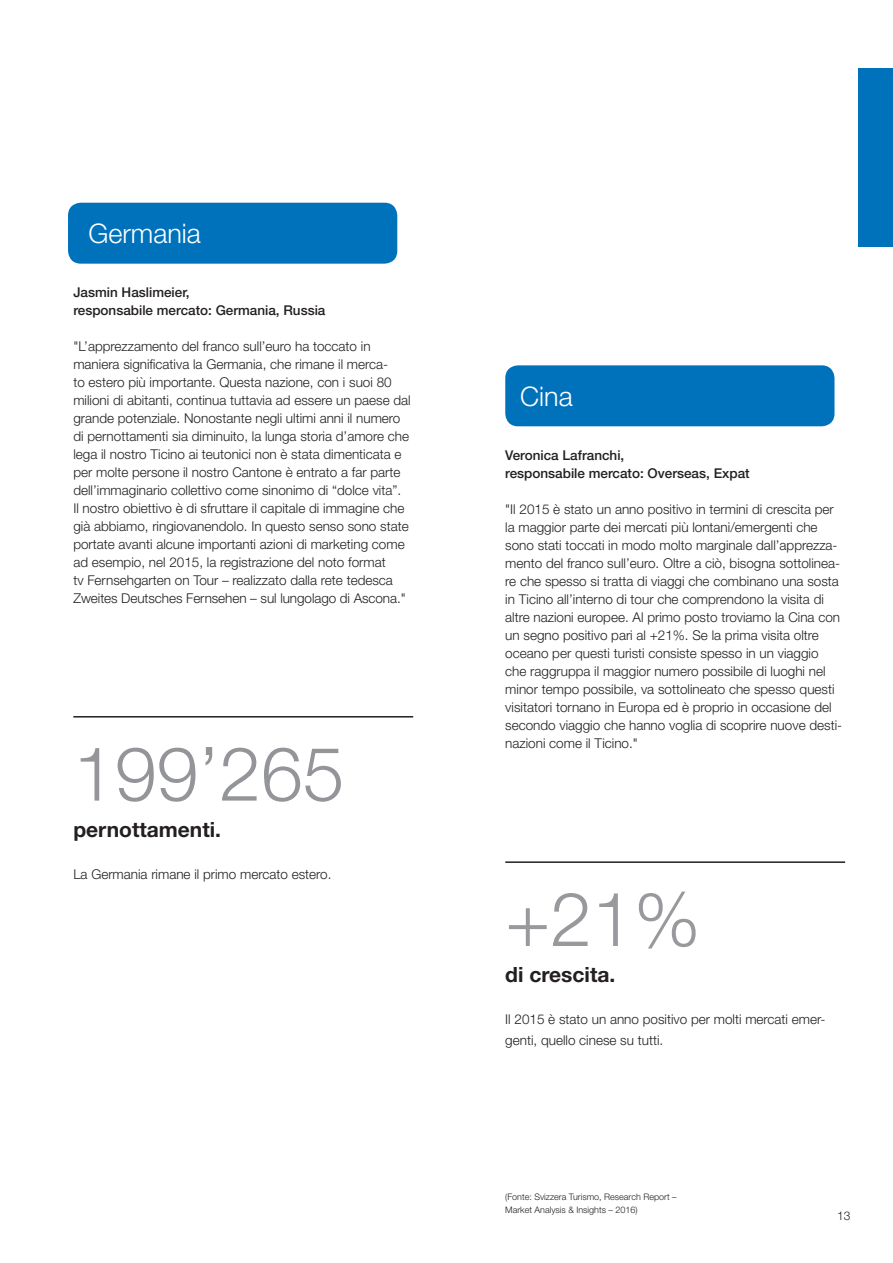
<style>
.page{position:relative;width:893px;height:1263px;background:#fff}
.page>*{position:absolute;margin:0;border:0;box-sizing:border-box;transform-origin:0 0}
.t1{font:300 75px "Helvetica Neue LT Pro";color:#939598}
.t2{font:300 75px "Helvetica Neue LT Pro";color:#97999c}
.t3{font:300 27px "Helvetica Neue LT Pro";color:#fff}
.t4{font:700 21px "Helvetica Neue LT Pro";color:#231f20}
.t5{font:300 13.5px/18px "Helvetica Neue LT Pro";color:#231f20}
.t6{font:500 13.5px/18px "Helvetica Neue LT Pro";color:#231f20}
.t7{font:300 12px "Helvetica Neue LT Pro";color:#231f20}
.t8{font:300 9px/13.5px "Helvetica Neue LT Pro";color:#231f20}
</style>
<div class="page">
<div style="left:505px;top:365px;width:329px;height:61px;background:#0072bc;border-radius:13px"></div>
<div style="left:68px;top:203px;width:329px;height:61px;background:#0072bc;border-radius:13px"></div>
<hr style="left:505px;top:861px;width:340px;height:2px;background:#231f20">
<hr style="left:73px;top:716px;width:340px;height:1px;background:#231f20">
<div style="left:859px;top:68px;width:34px;height:179px;background:#0072bc"></div>
<h2 class="t3" style="left:88px;top:216px;width:114px">Germania</h2>
<p class="t6" style="left:73px;top:283px;width:254px">Jasmin Haslimeier,<br>responsabile mercato: Germania, Russia</p>
<p class="t5" style="left:73px;top:336px;width:339px">"L’apprezzamento del franco sull’euro ha toccato in maniera significativa la Germania, che rimane il merca-<br>to estero più importante. Questa nazione, con i suoi 80 milioni di abitanti, continua tuttavia ad essere un paese dal grande potenziale. Nonostante negli ultimi anni il numero di pernottamenti sia diminuito, la lunga storia d’amore che lega il nostro Ticino ai teutonici non è stata dimenticata e per molte persone il nostro Cantone è entrato a far parte dell’immaginario collettivo come sinonimo di “dolce vita”.<br>Il nostro obiettivo è di sfruttare il capitale di immagine che già abbiamo, ringiovanendolo. In questo senso sono state portate avanti alcune importanti azioni di marketing come ad esempio, nel 2015, la registrazione del noto format<br>tv Fernsehgarten on Tour – realizzato dalla rete tedesca Zweites Deutsches Fernsehen – sul lungolago di Ascona."</p>
<h1 class="t1" style="left:73px;top:728px;width:273px">199’265</h1>
<h3 class="t4" style="left:73px;top:816px;width:149px">pernottamenti.</h3>
<p class="t5" style="left:73px;top:864px;width:260px">La Germania rimane il primo mercato estero.</p>
<h2 class="t3" style="left:520px;top:380px;width:54px">Cina</h2>
<p class="t6" style="left:505px;top:446px;width:246px">Veronica Lafranchi,<br>responsabile mercato: Overseas, Expat</p>
<p class="t5" style="left:505px;top:500px;width:338px">"Il 2015 è stato un anno positivo in termini di crescita per la maggior parte dei mercati più lontani/emergenti che sono stati toccati in modo molto marginale dall’apprezza&shy;mento del franco sull’euro. Oltre a ciò, bisogna sottolinea&shy;re che spesso si tratta di viaggi che combinano una sosta in Ticino all’interno di tour che comprendono la visita di altre nazioni europee. Al primo posto troviamo la Cina con un segno positivo pari al +21%. Se la prima visita oltre oceano per questi turisti consiste spesso in un viaggio che raggruppa il maggior numero possibile di luoghi nel minor tempo possibile, va sottolineato che spesso questi visitatori tornano in Europa ed è proprio in occasione del secondo viaggio che hanno voglia di scoprire nuove desti&shy;nazioni come il Ticino."</p>
<h1 class="t2" style="left:505px;top:873px;width:197px">+21%</h1>
<h3 class="t4" style="left:505px;top:961px;width:112px">di crescita.</h3>
<p class="t5" style="left:505px;top:1008px;width:322px;line-height:21px">Il 2015 è stato un anno positivo per molti mercati emer&shy;genti, quello cinese su tutti.</p>
<p class="t8" style="left:505px;top:1190px;width:173px">(Fonte: Svizzera Turismo, Research Report –<br>Market Analysis &amp; Insights – 2016)</p>
<p class="t7" style="left:837px;top:1209px;width:15px">13</p>
</div>
